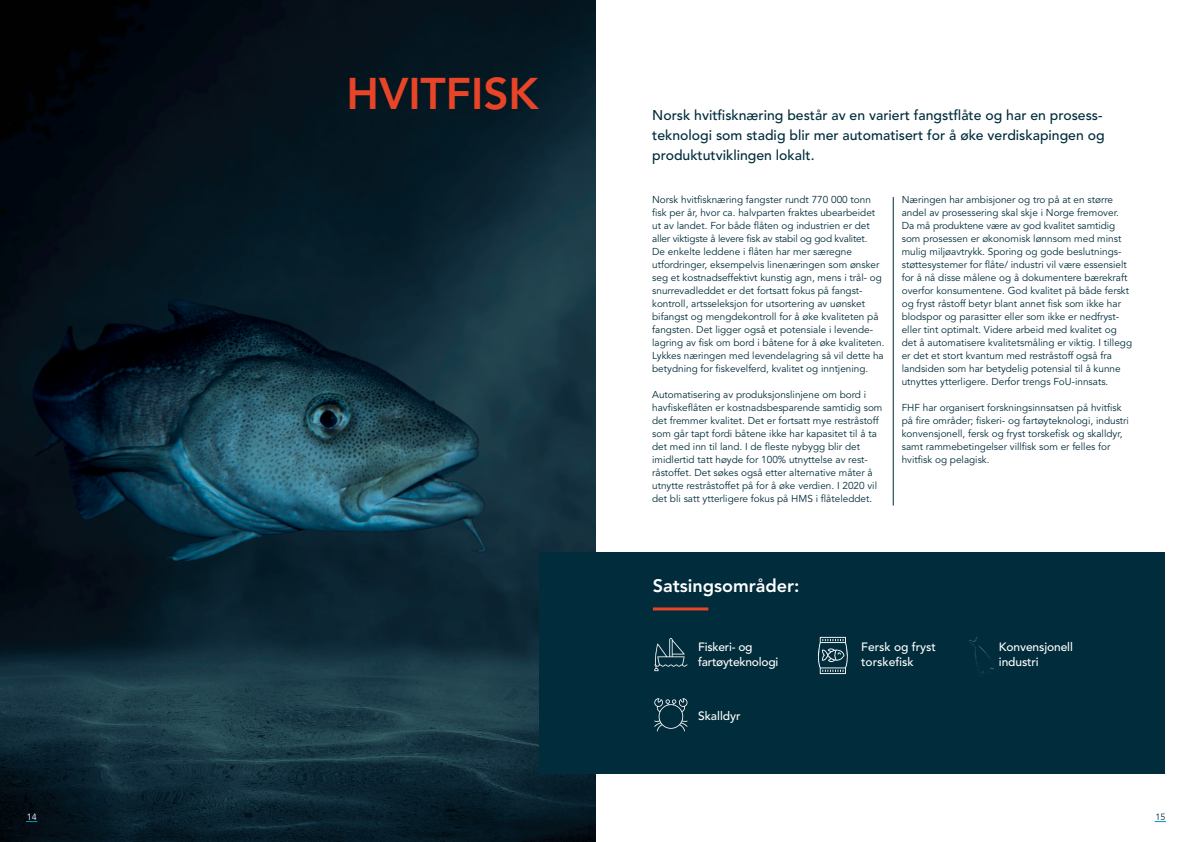
<style>
.page{position:relative;width:1191px;height:842px;background:#fff}
.page>*{position:absolute;margin:0;border:0;box-sizing:border-box;transform-origin:0 0}
.t1{font:800 44px "Avenir LT";color:#e84427}
.t2{font:800 18px "Avenir LT";color:#fff}
.t3{font:500 14px/20px "Avenir LT";color:#002c3b}
.t4{font:500 12px/14.7px "Avenir LT";letter-spacing:-.01em;color:#fff}
.t5{font:10px/13px "Avenir LT";color:#002c3b}
.t6{font:9px "Avenir LT";color:#fff}
.t7{font:9px "Avenir LT";color:#002c3b}
</style>
<div class="page">
<img style="left:0;top:0;width:595px;height:842px">
<svg style="left:1154px;top:821px;width:12px;height:1px"></svg>
<img style="left:0;top:254px;width:570px;height:334px">
<div style="left:539px;top:553px;width:625px;height:221px;background:#002c3b"></div>
<hr style="left:892px;top:197px;width:1px;height:309px;background:#002c3b">
<hr style="left:653px;top:607px;width:55px;height:3px;background:#e84427">
<svg style="left:654px;top:698px;width:34px;height:33px"></svg>
<svg style="left:817px;top:637px;width:31px;height:37px"></svg>
<svg style="left:654px;top:638px;width:33px;height:33px"></svg>
<svg style="left:969px;top:637px;width:25px;height:38px"></svg>
<p class="t1" style="left:346px;top:68px;width:194px">HVITFISK</p>
<p class="t3" style="left:652px;top:105px;width:454px">Norsk hvitfisknæring består av en variert fangstflåte og har en prosess&shy;teknologi som stadig blir mer automatisert for å øke verdiskapingen og produktutviklingen lokalt.</p>
<p class="t5" style="left:652px;top:194px;width:234px">Norsk hvitfisknæring fangster rundt 770 000 tonn fisk per år, hvor ca. halvparten fraktes ubearbeidet ut av landet. For både flåten og industrien er det aller viktigste å levere fisk av stabil og god kvalitet.<br>De enkelte leddene i flåten har mer særegne utfordringer, eksempelvis linenæringen som ønsker seg et kostnadseffektivt kunstig agn, mens i trål- og snurrevadleddet er det fortsatt fokus på fangst&shy;kontroll, artsseleksjon for utsortering av uønsket bifangst og mengdekontroll for å øke kvaliteten på fangsten. Det ligger også et potensiale i levende&shy;lagring av fisk om bord i båtene for å øke kvaliteten.<br>Lykkes næringen med levendelagring så vil dette ha betydning for fiskevelferd, kvalitet og inntjening.</p>
<p class="t5" style="left:652px;top:389px;width:232px">Automatisering av produksjonslinjene om bord i havfiskeflåten er kostnadsbesparende samtidig som det fremmer kvalitet. Det er fortsatt mye restråstoff som går tapt fordi båtene ikke har kapasitet til å ta det med inn til land. I de fleste nybygg blir det imidlertid tatt høyde for 100% utnyttelse av rest&shy;råstoffet. Det søkes også etter alternative måter å utnytte restråstoffet på for å øke verdien. I 2020 vil det bli satt ytterligere fokus på HMS i flåteleddet.</p>
<p class="t5" style="left:901px;top:194px;width:232px">Næringen har ambisjoner og tro på at en større andel av prosessering skal skje i Norge fremover.<br>Da må produktene være av god kvalitet samtidig som prosessen er økonomisk lønnsom med minst mulig miljøavtrykk. Sporing og gode beslutnings&shy;støttesystemer for flåte/ industri vil være essensielt for å nå disse målene og å dokumentere bærekraft overfor konsumentene. God kvalitet på både ferskt og fryst råstoff betyr blant annet fisk som ikke har blodspor og parasitter eller som ikke er nedfryst&shy;eller tint optimalt. Videre arbeid med kvalitet og det å automatisere kvalitetsmåling er viktig. I tillegg er det et stort kvantum med restråstoff også fra landsiden som har betydelig potensial til å kunne utnyttes ytterligere. Derfor trengs FoU-innsats.</p>
<p class="t5" style="left:901px;top:402px;width:229px">FHF har organisert forskningsinnsatsen på hvitfisk på fire områder; fiskeri- og fartøyteknologi, industri konvensjonell, fersk og fryst torskefisk og skalldyr, samt rammebetingelser villfisk som er felles for hvitfisk og pelagisk.</p>
<p class="t2" style="left:653px;top:575px;width:148px">Satsingsområder:</p>
<p class="t4" style="left:698px;top:640px;width:82px">Fiskeri- og fartøyteknologi</p>
<p class="t4" style="left:698px;top:709px;width:44px">Skalldyr</p>
<p class="t4" style="left:861px;top:640px;width:76px">Fersk og fryst</p>
<p class="t4" style="left:861px;top:654px;width:54px">torskefisk</p>
<p class="t4" style="left:999px;top:640px;width:75px">Konvensjonell</p>
<p class="t4" style="left:999px;top:654px;width:41px">industri</p>
<p class="t6" style="left:27px;top:811px;width:12px">14</p>
<p class="t7" style="left:1155px;top:811px;width:12px">15</p>
</div>
